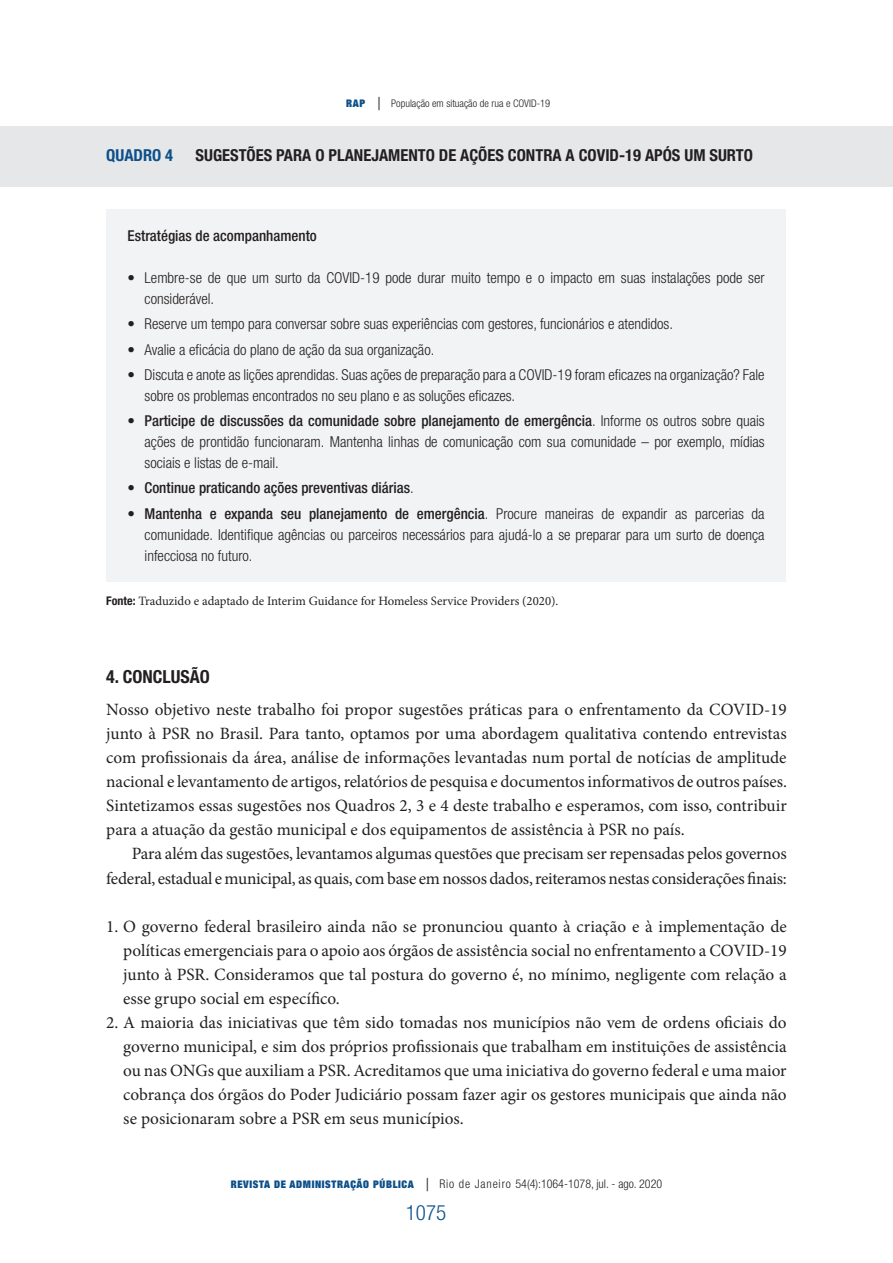
<style>
.page{position:relative;width:893px;height:1263px;background:#fff}
.page>*{position:absolute;margin:0;border:0;box-sizing:border-box;transform-origin:0 0}
.t1{font:300 condensed 21px "Helvetica Neue LT Std";color:#0c4f89}
.SUB1{font:700 condensed 18px "Helvetica Neue LT Std";color:#231f20}
.texto_3{font:17.25px/24px "Minion Pro";letter-spacing:-.015em;color:#231f20;text-align:justify}
.TOP{font:17.25px/24px "Minion Pro";color:#231f20;text-align:justify}
.tit_tab{font:700 condensed 16.5px "Helvetica Neue LT Std";color:#231f20}
.tit_tab-2{font:700 condensed 16.5px "Helvetica Neue LT Std";color:#0c4f89}
.TEXTO_TAB{font:300 condensed 15px/21px "Helvetica Neue LT Std";color:#231f20}
.TEXTO_TAB-2{font:500 condensed 15px "Helvetica Neue LT Std";color:#231f20}
.fonte{font:12.75px "Minion Pro";color:#231f20}
.t2{font:300 condensed 12px "Helvetica Neue LT Std";color:#231f20}
.t3{font:300 condensed 10.5px "Helvetica Neue LT Std";color:#231f20}
.s1{font-family:"Helvetica Neue";font-weight:900;font-stretch:expanded;color:#0c4f89}
.s2{font-size:18px}
.s3{font-weight:500}
.s4{font-weight:300}
.s5{font-family:"Helvetica Neue LT Std";font-weight:700;font-stretch:condensed;font-size:12px}
.s6{font-family:"Helvetica Neue";font-weight:900;font-stretch:expanded;font-size:10.5px;color:#0c4f89}
</style>
<div class="page">
<div style="left:0;top:126px;width:893px;height:60px;background:#e6e7e9"></div>
<div style="left:106px;top:209px;width:680px;height:373px;background:#f2f3f4"></div>
<p class="t3" style="left:346px;top:98px;width:206px"><span class="s1">RAP</span> <span class="s2">|</span> População em situação de rua e COVID-19</p>
<p class="tit_tab-2" style="left:106px;top:145px;width:68px">QUADRO 4</p>
<p class="tit_tab" style="left:196px;top:145px;width:559px">SUGESTÕES PARA O PLANEJAMENTO DE AÇÕES CONTRA A COVID-19 APÓS UM SURTO</p>
<p class="TEXTO_TAB-2" style="left:128px;top:227px;width:191px">Estratégias de acompanhamento</p>
<p class="TEXTO_TAB" style="left:145px;top:267px;width:622px;text-indent:-17px">• Lembre-se de que um surto da COVID-19 pode durar muito tempo e o impacto em suas instalações pode ser considerável.</p>
<p class="TEXTO_TAB" style="left:128px;top:313px;width:547px">• Reserve um tempo para conversar sobre suas experiências com gestores, funcionários e atendidos.</p>
<p class="TEXTO_TAB" style="left:128px;top:339px;width:308px">• Avalie a eficácia do plano de ação da sua organização.</p>
<p class="TEXTO_TAB" style="left:145px;top:364px;width:622px;text-indent:-17px">• Discuta e anote as lições aprendidas. Suas ações de preparação para a COVID-19 foram eficazes na organização? Fale sobre os problemas encontrados no seu plano e as soluções eficazes.</p>
<p class="TEXTO_TAB" style="left:145px;top:410px;width:622px;text-align:justify;text-indent:-17px">• <span class="s3">Participe de discussões da comunidade sobre planejamento de emergência</span>. Informe os outros sobre quais ações de prontidão funcionaram. Mantenha linhas de comunicação com sua comunidade – por exemplo, mídias sociais e listas de e-mail.</p>
<p class="TEXTO_TAB-2" style="left:128px;top:479px;width:288px"><span class="s4">•</span> Continue praticando ações preventivas diárias<span class="s4">.</span></p>
<p class="TEXTO_TAB" style="left:145px;top:503px;width:622px;text-align:justify;text-indent:-17px">• <span class="s3">Mantenha e expanda seu planejamento de emergência</span>. Procure maneiras de expandir as parcerias da comunidade. Identifique agências ou parceiros necessários para ajudá-lo a se preparar para um surto de doença infecciosa no futuro.</p>
<p class="fonte" style="left:106px;top:593px;width:454px"><span class="s5">Fonte:</span> Traduzido e adaptado de Interim Guidance for Homeless Service Providers (2020).</p>
<p class="SUB1" style="left:106px;top:666px;width:105px">4. CONCLUSÃO</p>
<p class="texto_3" style="left:106px;top:698px;width:682px">Nosso objetivo neste trabalho foi propor sugestões práticas para o enfrentamento da COVID-19 junto à PSR no Brasil. Para tanto, optamos por uma abordagem qualitativa contendo entrevistas com profissionais da área, análise de informações levantadas num portal de notícias de amplitude nacional e levantamento de artigos, relatórios de pesquisa e documentos informativos de outros países.<br>Sintetizamos essas sugestões nos Quadros 2, 3 e 4 deste trabalho e esperamos, com isso, contribuir para a atuação da gestão municipal e dos equipamentos de assistência à PSR no país.</p>
<p class="texto_3" style="left:106px;top:842px;width:682px;text-align:right">Para além das sugestões, levantamos algumas questões que precisam ser repensadas pelos governos federal, estadual e municipal, as quais, com base em nossos dados, reiteramos nestas considerações finais:</p>
<p class="TOP" style="left:123px;top:914px;width:665px;text-indent:-17px">1. O governo federal brasileiro ainda não se pronunciou quanto à criação e à implementação de políticas emergenciais para o apoio aos órgãos de assistência social no enfrentamento a COVID-19 junto à PSR. Consideramos que tal postura do governo é, no mínimo, negligente com relação a esse grupo social em específico.</p>
<p class="TOP" style="left:123px;top:1010px;width:665px;text-indent:-17px">2. A maioria das iniciativas que têm sido tomadas nos municípios não vem de ordens oficiais do governo municipal, e sim dos próprios profissionais que trabalham em instituições de assistência ou nas ONGs que auxiliam a PSR. Acreditamos que uma iniciativa do governo federal e uma maior cobrança dos órgãos do Poder Judiciário possam fazer agir os gestores municipais que ainda não se posicionaram sobre a PSR em seus municípios.</p>
<p class="t2" style="left:231px;top:1176px;width:433px"><span class="s6">REVISTA DE ADMINISTRAÇÃO PÚBLICA</span> <span class="s2">|</span> Rio de Janeiro 54(4):1064-1078, jul. - ago. 2020</p>
<h1 class="t1" style="left:406px;top:1200px;width:42px">1075</h1>
</div>
